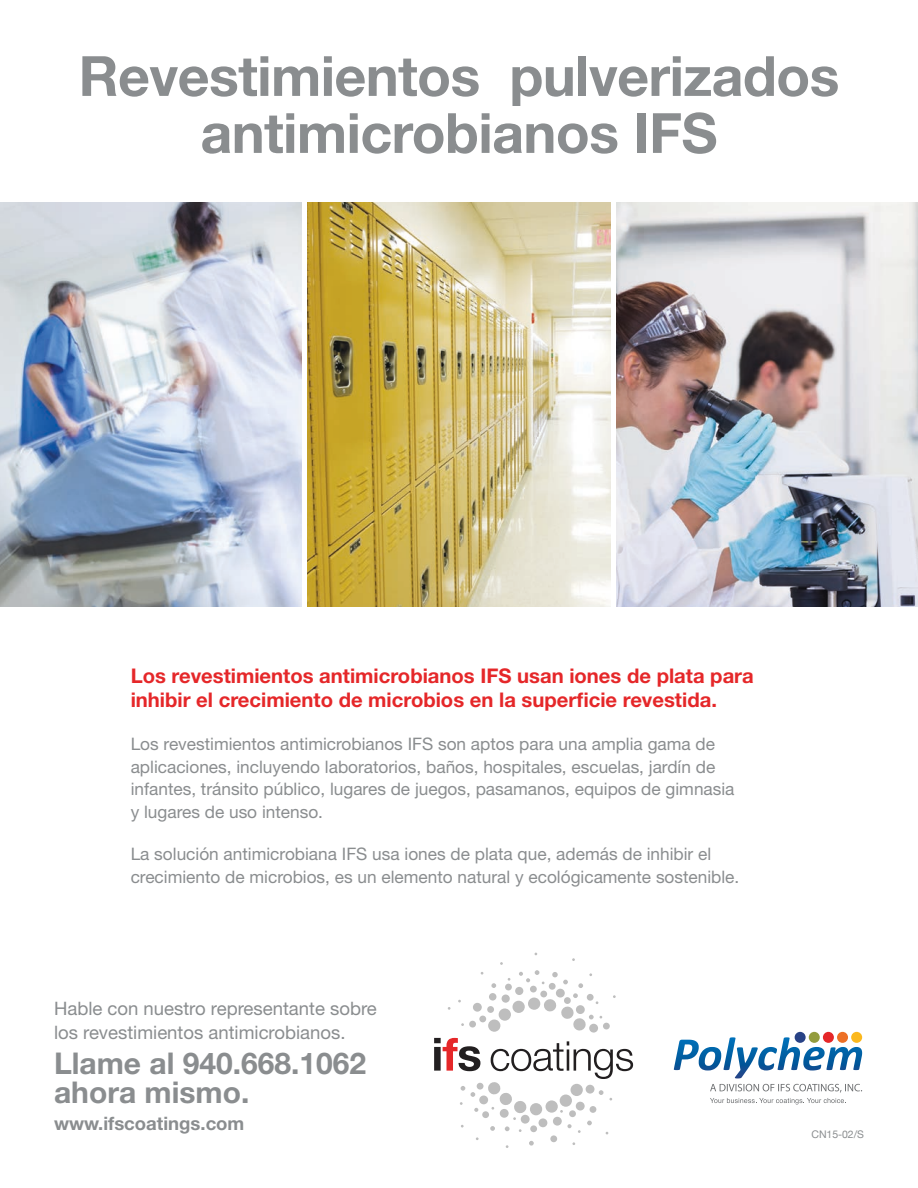
<style>
.page{position:relative;width:918px;height:1188px;background:#fff}
.page>*{position:absolute;margin:0;border:0;box-sizing:border-box;transform-origin:0 0}
.t1{font:700 55.5px/57px "Helvetica Neue";letter-spacing:-.01em;color:#8a8d8f;text-align:center}
.t2{font:700 30px/28.5px "Helvetica Neue";color:#8a8d8f}
.t3{font:700 20.25px/24px "Helvetica Neue";color:#e52729}
.t4{font:18.6px/24px "Helvetica Neue";color:#8a8d8f}
.t5{font:700 18.6px "Helvetica Neue";color:#8a8d8f}
.t6{font:17.25px/22.5px "Helvetica Neue";color:#8a8d8f}
.t7{font:10.5px "Helvetica Neue";letter-spacing:-.005em;color:#8a8d8f}
</style>
<div class="page">
<div style="left:795px;top:1032px;width:11px;height:11px;background:#284286;border-radius:50%"></div>
<div style="left:809px;top:1032px;width:11px;height:11px;background:#939c3d;border-radius:50%"></div>
<div style="left:823px;top:1032px;width:11px;height:11px;background:#e52729;border-radius:50%"></div>
<div style="left:837px;top:1032px;width:11px;height:11px;background:#ed7026;border-radius:50%"></div>
<div style="left:851px;top:1032px;width:11px;height:11px;background:#fbb81d;border-radius:50%"></div>
<svg style="left:674px;top:1037px;width:126px;height:33px"></svg>
<svg style="left:710px;top:1084px;width:152px;height:21px"></svg>
<div style="left:488px;top:1019px;width:13px;height:13px;background:#bebebe;border-radius:50%"></div>
<div style="left:498px;top:1008px;width:13px;height:13px;background:#bebebe;border-radius:50%"></div>
<div style="left:512px;top:1001px;width:13px;height:12px;background:#bebebe;border-radius:50%"></div>
<div style="left:479px;top:1015px;width:7px;height:7px;background:#bebebe;border-radius:50%"></div>
<div style="left:505px;top:984px;width:7px;height:7px;background:#bebebe;border-radius:50%"></div>
<div style="left:482px;top:1111px;width:7px;height:7px;background:#bebebe;border-radius:50%"></div>
<div style="left:603px;top:1023px;width:7px;height:7px;background:#bebebe;border-radius:50%"></div>
<div style="left:501px;top:994px;width:9px;height:9px;background:#bebebe;border-radius:50%"></div>
<div style="left:473px;top:1003px;width:9px;height:9px;background:#bebebe;border-radius:50%"></div>
<div style="left:515px;top:987px;width:8px;height:8px;background:#bebebe;border-radius:50%"></div>
<div style="left:489px;top:993px;width:8px;height:8px;background:#bebebe;border-radius:50%"></div>
<div style="left:479px;top:1095px;width:9px;height:9px;background:#bebebe;border-radius:50%"></div>
<div style="left:487px;top:1006px;width:7px;height:7px;background:#bebebe;border-radius:50%"></div>
<div style="left:469px;top:1021px;width:7px;height:7px;background:#bebebe;border-radius:50%"></div>
<div style="left:477px;top:1083px;width:7px;height:7px;background:#bebebe;border-radius:50%"></div>
<div style="left:550px;top:1135px;width:7px;height:7px;background:#bebebe;border-radius:50%"></div>
<svg style="left:491px;top:983px;width:5px;height:5px"></svg>
<svg style="left:529px;top:1141px;width:5px;height:5px"></svg>
<svg style="left:519px;top:970px;width:83px;height:61px"></svg>
<svg style="left:460px;top:1086px;width:18px;height:26px"></svg>
<svg style="left:434px;top:1038px;width:46px;height:33px"></svg>
<svg style="left:487px;top:1041px;width:146px;height:93px"></svg>
<img style="left:308px;top:202px;width:303px;height:405px">
<img style="left:617px;top:202px;width:301px;height:405px">
<img style="left:0;top:202px;width:302px;height:405px">
<h1 class="t1" style="left:79px;top:46px;width:762px">Revestimientos pulverizados antimicrobianos IFS</h1>
<p class="t3" style="left:131px;top:664px;width:625px">Los revestimientos antimicrobianos IFS usan iones de plata para inhibir el crecimiento de microbios en la superficie revestida.</p>
<p class="t6" style="left:131px;top:733px;width:605px">Los revestimientos antimicrobianos IFS son aptos para una amplia gama de aplicaciones, incluyendo laboratorios, baños, hospitales, escuelas, jardín de infantes, tránsito público, lugares de juegos, pasamanos, equipos de gimnasia y lugares de uso intenso.</p>
<p class="t6" style="left:131px;top:843px;width:610px">La solución antimicrobiana IFS usa iones de plata que, además de inhibir el crecimiento de microbios, es un elemento natural y ecológicamente sostenible.</p>
<p class="t4" style="left:54px;top:996px;width:324px">Hable con nuestro representante sobre los revestimientos antimicrobianos.</p>
<h2 class="t2" style="left:54px;top:1048px;width:314px">Llame al 940.668.1062 ahora mismo.</h2>
<p class="t5" style="left:54px;top:1112px;width:192px">www.ifscoatings.com</p>
<p class="t7" style="left:812px;top:1127px;width:54px">CN15-02/S</p>
</div>
